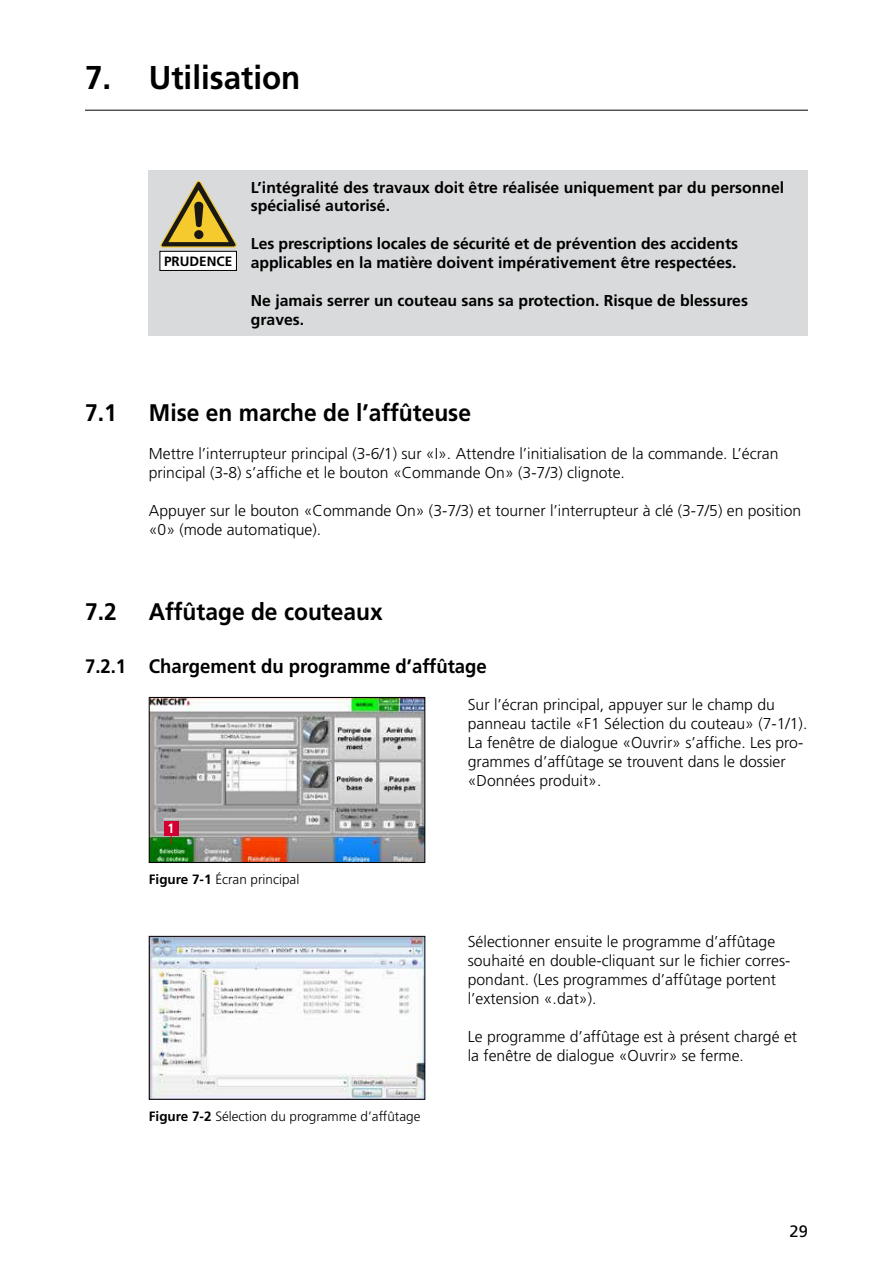
<style>
.page{position:relative;width:893px;height:1263px;background:#fff}
.page>*{position:absolute;margin:0;border:0;box-sizing:border-box;transform-origin:0 0}
.t1{font:700 33px "Frutiger LT";color:#000;scale:.95 1}
.t2{font:700 24px "Frutiger LT";color:#000;scale:.95 1}
.t3{font:700 19.5px "Frutiger LT";color:#000;scale:.95 1}
.t4{font:16.5px "Frutiger LT";color:#000}
.t5{font:300 15.75px/18.9px "Frutiger LT";color:#000}
.t6{font:700 15.75px/18.9px "Frutiger LT";color:#000}
.t7{font:300 13.5px "Frutiger LT";color:#000}
.t8{font:700 13.5px "Frutiger LT";color:#000}
.t9{font:700 condensed 13.5px "Frutiger LT";color:#fff}
.s1{font-weight:700}
</style>
<div class="page">
<img style="left:151px;top:699px;width:272px;height:162px">
<div style="left:149px;top:697px;width:276px;height:166px;border:1px solid #000"></div>
<img style="left:151px;top:938px;width:272px;height:160px">
<div style="left:149px;top:936px;width:276px;height:164px;border:1px solid #000"></div>
<div style="left:164px;top:821px;width:15px;height:15px;background:#d40032"></div>
<div style="left:149px;top:170px;width:659px;height:166px;background:#d9dadb"></div>
<div style="left:160px;top:251px;width:76px;height:19px;background:#fff"></div>
<div style="left:159px;top:251px;width:78px;height:20px;border:1px solid #000"></div>
<svg style="left:160px;top:181px;width:77px;height:67px"></svg>
<hr style="left:85px;top:110px;width:723px;height:1px;background:#000">
<h1 class="t1" style="left:85px;top:58px;width:228px">7. Utilisation</h1>
<p class="t8" style="left:164px;top:253px;width:70px">PRUDENCE</p>
<p class="t6" style="left:251px;top:178px;width:535px">L’intégralité des travaux doit être réalisée uniquement par du personnel spécialisé autorisé.</p>
<p class="t6" style="left:251px;top:234px;width:489px">Les prescriptions locales de sécurité et de prévention des accidents applicables en la matière doivent impérativement être respectées.</p>
<p class="t6" style="left:251px;top:291px;width:499px">Ne jamais serrer un couteau sans sa protection. Risque de blessures graves.</p>
<h2 class="t2" style="left:85px;top:399px;width:35px">7.1</h2>
<h2 class="t2" style="left:149px;top:399px;width:341px">Mise en marche de l’affûteuse</h2>
<p class="t5" style="left:149px;top:445px;width:631px">Mettre l’interrupteur principal (3-6/1) sur «I». Attendre l’initialisation de la commande. L’écran principal (3-8) s’affiche et le bouton «Commande On» (3-7/3) clignote.</p>
<p class="t5" style="left:149px;top:501px;width:654px">Appuyer sur le bouton «Commande On» (3-7/3) et tourner l’interrupteur à clé (3-7/5) en position «0» (mode automatique).</p>
<h2 class="t2" style="left:85px;top:598px;width:35px">7.2</h2>
<h2 class="t2" style="left:149px;top:598px;width:248px">Affûtage de couteaux</h2>
<p class="t3" style="left:85px;top:654px;width:424px">7.2.1 Chargement du programme d’affûtage</p>
<p class="t5" style="left:468px;top:696px;width:341px">Sur l’écran principal, appuyer sur le champ du panneau tactile «F1 Sélection du couteau» (7-1/1).<br>La fenêtre de dialogue «Ouvrir» s’affiche. Les pro&shy;grammes d’affûtage se trouvent dans le dossier «Données produit».</p>
<p class="t9" style="left:168px;top:820px;width:9px">1</p>
<p class="t7" style="left:149px;top:871px;width:152px"><span class="s1">Figure 7-1</span> Écran principal</p>
<p class="t7" style="left:149px;top:1109px;width:273px"><span class="s1">Figure 7-2</span> Sélection du programme d’affûtage</p>
<p class="t5" style="left:468px;top:932px;width:324px">Sélectionner ensuite le programme d’affûtage souhaité en double-cliquant sur le fichier corres&shy;pondant. (Les programmes d’affûtage portent l’extension «.dat»).</p>
<p class="t5" style="left:468px;top:1027px;width:331px">Le programme d’affûtage est à présent chargé et la fenêtre de dialogue «Ouvrir» se ferme.</p>
<p class="t4" style="left:790px;top:1222px;width:20px">29</p>
</div>
